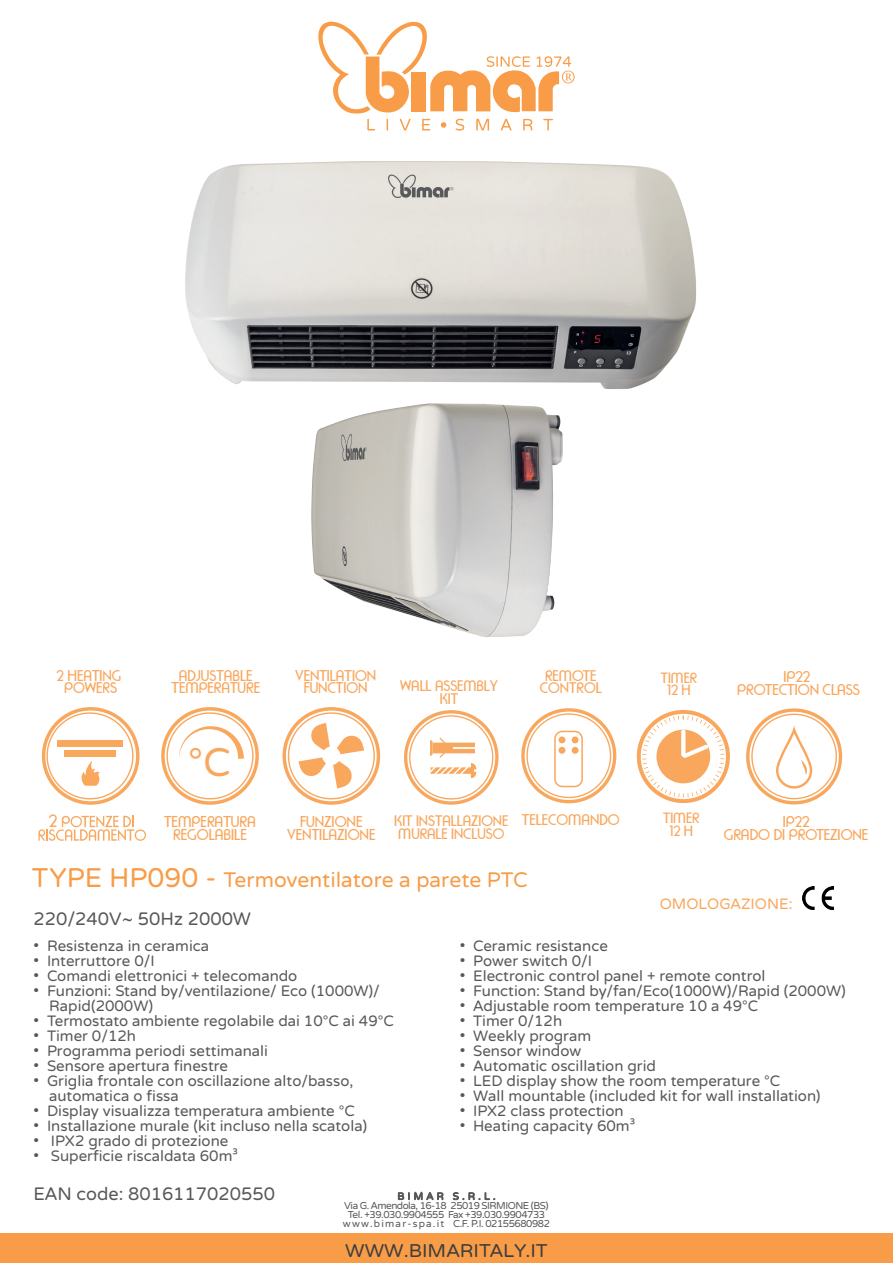
<style>
.page{position:relative;width:893px;height:1263px;background:#fff}
.page>*{position:absolute;margin:0;border:0;box-sizing:border-box;transform-origin:0 0}
.t1{font:39.75px "Varela Round";color:#f9a75d}
.t2{font:21px "Varela Round";color:#f89c47}
.t3{font:18.45px "Varela Round";color:#3e3e3f;scale:1.05 1}
.t4{font:18px "Varela Round";color:#57585a}
.t5{font:18px "Rondalo";color:#f9a75d}
.t6{font:15.75px/12.8px "Rondalo";color:#f9a75d;text-align:center}
.t7{font:15.6px/13.4px "Rondalo";color:#f9a75d;text-align:center}
.t8{font:15.45px/12.6px "Rondalo";color:#f9a75d;text-align:center}
.t9{font:15.3px/12.5px "Rondalo";color:#f9a75d;text-align:center}
.t10{font:15.15px/12.9px "Rondalo";color:#f7a75e}
.t11{font:15px/15px "Varela Round";color:#57585a}
.t12{font:15px "Varela Round";color:#f9a75d}
.t13{font:14.85px/12px "Rondalo";color:#f9a75d;text-align:center}
.t14{font:10.05px/9px "Varela Round";letter-spacing:-.045em;color:#57585a;text-align:center}
.s1{font-size:27px}
</style>
<div class="page">
<svg style="left:398px;top:1191px;width:46px;height:10px"></svg>
<svg style="left:453px;top:1192px;width:42px;height:8px"></svg>
<div style="left:0;top:1233px;width:893px;height:30px;background:#f89c47"></div>
<img style="left:802px;top:887px;width:32px;height:23px">
<svg style="left:38px;top:816px;width:108px;height:25px"></svg>
<svg style="left:42px;top:707px;width:98px;height:98px"></svg>
<svg style="left:283px;top:707px;width:97px;height:98px"></svg>
<svg style="left:161px;top:707px;width:98px;height:98px"></svg>
<div style="left:521px;top:708px;width:95px;height:95px;border:3px solid #f9a75d;border-radius:50%"></div>
<svg style="left:526px;top:713px;width:85px;height:85px"></svg>
<div style="left:554px;top:731px;width:29px;height:56px;border:2px solid #f9a75d;border-radius:7px"></div>
<div style="left:558px;top:736px;width:7px;height:7px;background:#f9a75d;border-radius:50%"></div>
<div style="left:572px;top:736px;width:7px;height:7px;background:#f9a75d;border-radius:50%"></div>
<div style="left:558px;top:747px;width:7px;height:7px;background:#f9a75d;border-radius:50%"></div>
<div style="left:572px;top:747px;width:7px;height:7px;background:#f9a75d;border-radius:50%"></div>
<img style="left:185px;top:21px;width:512px;height:368px">
<img style="left:299px;top:373px;width:281px;height:264px">
<svg style="left:404px;top:710px;width:95px;height:95px"></svg>
<svg style="left:637px;top:710px;width:93px;height:93px"></svg>
<div style="left:746px;top:708px;width:96px;height:96px;border:3px solid #f9a75d;border-radius:50%"></div>
<svg style="left:751px;top:714px;width:86px;height:85px"></svg>
<p class="t8" style="left:172px;top:670px;width:90px">ADJUSTABLE<br>TEMPERATURE</p>
<p class="t8" style="left:57px;top:670px;width:66px">2 HEATING<br>POWERS</p>
<p class="t8" style="left:295px;top:670px;width:83px">VENTILATION<br>FUNCTION</p>
<p class="t10" style="left:400px;top:680px;width:99px;text-align:center">WALL ASSEMBLY<br>KIT</p>
<p class="t9" style="left:540px;top:670px;width:63px">REMOTE<br>CONTROL</p>
<h1 class="t1" style="left:188px;top:739px;width:44px">°C</h1>
<p class="t5" style="left:49px;top:811px;width:10px">2</p>
<p class="t6" style="left:287px;top:816px;width:90px">FUNZIONE<br>VENTILAZIONE</p>
<p class="t6" style="left:164px;top:816px;width:93px">TEMPERATURA<br>REGOLABILE</p>
<p class="t10" style="left:394px;top:815px;width:115px">KIT INSTALLAZIONE<br>MURALE INCLUSO</p>
<p class="t8" style="left:522px;top:814px;width:99px">TELECOMANDO</p>
<h2 class="t2" style="left:32px;top:868px;width:497px"><span class="s1">TYPE HP090 -</span> Termoventilatore a parete PTC</h2>
<p class="t4" style="left:33px;top:909px;width:219px">220/240V~ 50Hz 2000W</p>
<p class="t13" style="left:661px;top:673px;width:38px">TIMER<br>12 H</p>
<p class="t7" style="left:737px;top:671px;width:124px">IP22<br>PROTECTION CLASS</p>
<p class="t13" style="left:663px;top:813px;width:38px">TIMER<br>12 H</p>
<p class="t7" style="left:724px;top:815px;width:146px">IP22<br>GRADO DI PROTEZIONE</p>
<p class="t12" style="left:660px;top:895px;width:134px">OMOLOGAZIONE:</p>
<p class="t11" style="left:34px;top:939px;width:177px">• Resistenza in ceramica</p>
<p class="t11" style="left:34px;top:954px;width:123px">• Interruttore 0/I</p>
<p class="t11" style="left:34px;top:969px;width:265px">• Comandi elettronici + telecomando</p>
<p class="t11" style="left:49px;top:984px;width:332px;text-indent:-16px">• Funzioni: Stand by/ventilazione/ Eco (1000W)/<br>Rapid(2000W)</p>
<p class="t11" style="left:34px;top:1014px;width:362px">• Termostato ambiente regolabile dai 10°C ai 49°C</p>
<p class="t11" style="left:34px;top:1029px;width:104px">• Timer 0/12h</p>
<p class="t11" style="left:34px;top:1044px;width:236px">• Programma periodi settimanali</p>
<p class="t11" style="left:34px;top:1059px;width:196px">• Sensore apertura finestre</p>
<p class="t11" style="left:49px;top:1074px;width:306px;text-indent:-16px">• Griglia frontale con oscillazione alto/basso, automatica o fissa</p>
<p class="t11" style="left:34px;top:1104px;width:323px">• Display visualizza temperatura ambiente °C</p>
<p class="t11" style="left:34px;top:1119px;width:335px">• Installazione murale (kit incluso nella scatola)</p>
<p class="t11" style="left:34px;top:1134px;width:196px">• IPX2 grado di protezione</p>
<p class="t11" style="left:34px;top:1149px;width:206px">• Superficie riscaldata 60m³</p>
<p class="t11" style="left:460px;top:939px;width:150px">• Ceramic resistance</p>
<p class="t11" style="left:460px;top:954px;width:134px">• Power switch 0/I</p>
<p class="t11" style="left:460px;top:969px;width:307px">• Electronic control panel + remote control</p>
<p class="t11" style="left:460px;top:984px;width:388px">• Function: Stand by/fan/Eco(1000W)/Rapid (2000W)</p>
<p class="t11" style="left:460px;top:999px;width:300px">• Adjustable room temperature 10 a 49°C</p>
<p class="t11" style="left:460px;top:1014px;width:104px">• Timer 0/12h</p>
<p class="t11" style="left:460px;top:1029px;width:133px">• Weekly program</p>
<p class="t11" style="left:460px;top:1044px;width:123px">• Sensor window</p>
<p class="t11" style="left:460px;top:1059px;width:198px">• Automatic oscillation grid</p>
<p class="t11" style="left:460px;top:1074px;width:322px">• LED display show the room temperature °C</p>
<p class="t11" style="left:460px;top:1089px;width:362px">• Wall mountable (included kit for wall installation)</p>
<p class="t11" style="left:460px;top:1104px;width:166px">• IPX2 class protection</p>
<p class="t11" style="left:460px;top:1119px;width:177px">• Heating capacity 60m³</p>
<p class="t4" style="left:33px;top:1183px;width:243px">EAN code: 8016117020550</p>
<p class="t14" style="left:343px;top:1192px;width:209px">BIMAR S.R.L.<br>Via G. Amendola, 16-18 25019 SIRMIONE (BS)<br>Tel. +39.030.9904555 Fax +39.030.9904733 www . b i m a r - s p a . i t C.F. P.I. 02155680982</p>
<p class="t3" style="left:345px;top:1240px;width:194px">WWW.BIMARITALY.IT</p>
</div>
